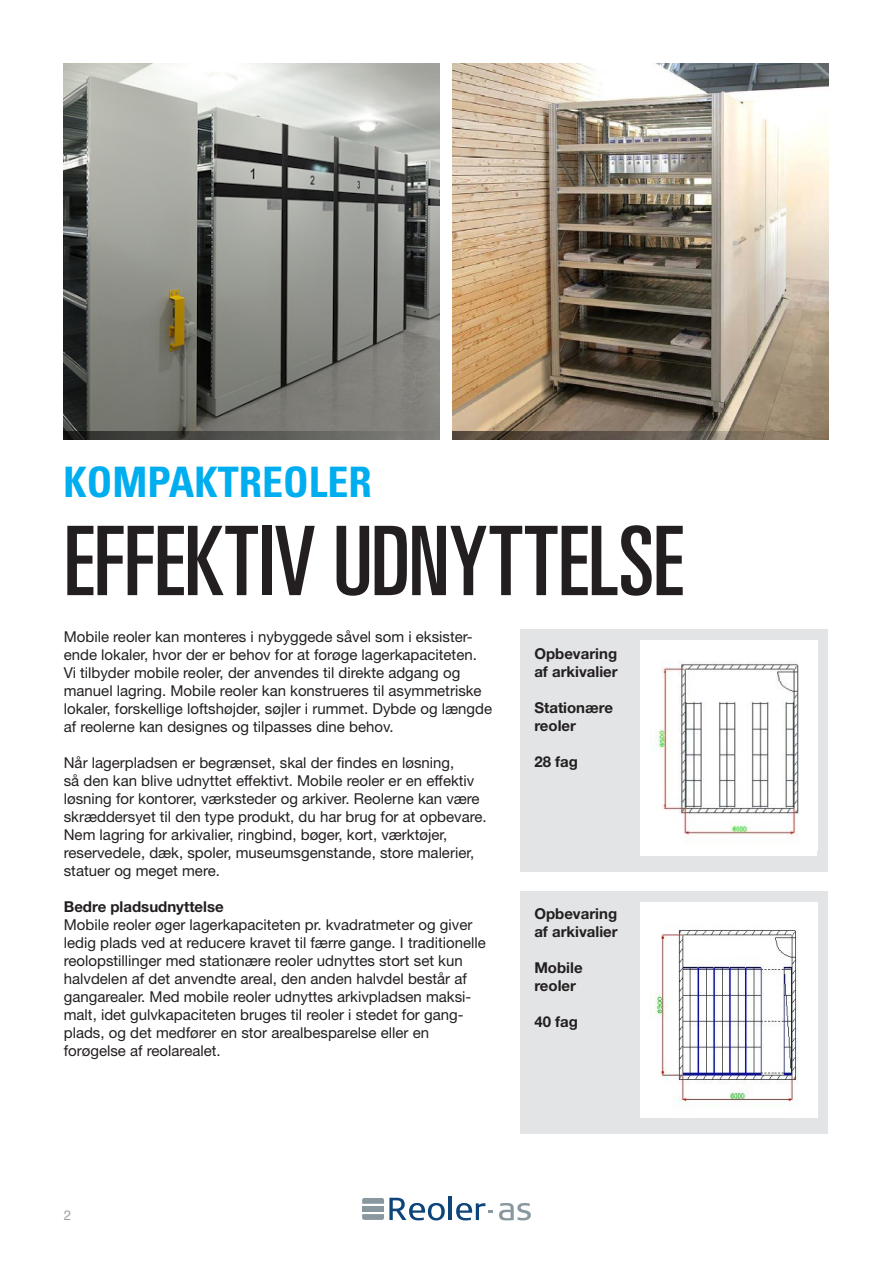
<style>
.page{position:relative;width:893px;height:1263px;background:#fff}
.page>*{position:absolute;margin:0;border:0;box-sizing:border-box;transform-origin:0 0}
.t1{font:ultra-condensed 96px "Univers";color:#231f20}
.t2{font:700 condensed 42px "Univers";color:#00aeef}
.t3{font:15px/18px "Helvetica Neue LT Pro";color:#231f20}
.t4{font:700 15px "Helvetica Neue LT Pro";color:#231f20}
.t5{font:13.5px "Helvetica Neue LT Pro";color:#9d9fa2}
</style>
<div class="page">
<hr style="left:449px;top:1196px;width:3px;height:24px;background:#0d457a">
<svg style="left:499px;top:1203px;width:32px;height:17px"></svg>
<svg style="left:456px;top:1203px;width:37px;height:17px"></svg>
<svg style="left:362px;top:1198px;width:83px;height:22px"></svg>
<div style="left:520px;top:629px;width:308px;height:243px;background:#e2e4e6"></div>
<div style="left:520px;top:891px;width:308px;height:243px;background:#e2e4e6"></div>
<img style="left:64px;top:64px;width:375px;height:376px">
<img style="left:452px;top:64px;width:376px;height:376px">
<svg style="left:64px;top:431px;width:374px;height:9px;background:#545450"></svg>
<svg style="left:452px;top:431px;width:375px;height:9px;background:#6a5d4f"></svg>
<div style="left:640px;top:641px;width:177px;height:215px;background:#fff"></div>
<img style="left:655px;top:662px;width:144px;height:176px">
<img style="left:640px;top:903px;width:177px;height:215px">
<p class="t2" style="left:64px;top:456px;width:310px">KOMPAKTREOLER</p>
<p class="t1" style="left:64px;top:506px;width:621px">EFFEKTIV UDNYTTELSE</p>
<p class="t3" style="left:64px;top:628px;width:430px">Mobile reoler kan monteres i nybyggede såvel som i eksister&shy;ende lokaler, hvor der er behov for at forøge lagerkapaciteten.<br>Vi tilbyder mobile reoler, der anvendes til direkte adgang og manuel lagring. Mobile reoler kan konstrueres til asymmetriske lokaler, forskellige loftshøjder, søjler i rummet. Dybde og længde af reolerne kan designes og tilpasses dine behov.</p>
<p class="t3" style="left:64px;top:754px;width:392px">Når lagerpladsen er begrænset, skal der findes en løsning,</p>
<p class="t3" style="left:64px;top:772px;width:424px">så den kan blive udnyttet effektivt. Mobile reoler er en effektiv løsning for kontorer, værksteder og arkiver. Reolerne kan være skræddersyet til den type produkt, du har brug for at opbevare.<br>Nem lagring for arkivalier, ringbind, bøger, kort, værktøjer, reservedele, dæk, spoler, museumsgenstande, store malerier, statuer og meget mere.</p>
<p class="t4" style="left:64px;top:897px;width:161px">Bedre pladsudnyttelse</p>
<p class="t3" style="left:64px;top:916px;width:423px">Mobile reoler øger lagerkapaciteten pr. kvadratmeter og giver ledig plads ved at reducere kravet til færre gange. I traditionelle reolopstillinger med stationære reoler udnyttes stort set kun halvdelen af det anvendte areal, den anden halvdel består af gangarealer. Med mobile reoler udnyttes arkivpladsen maksi&shy;malt, idet gulvkapaciteten bruges til reoler i stedet for gang-</p>
<p class="t3" style="left:64px;top:1024px;width:367px">plads, og det medfører en stor arealbesparelse eller en forøgelse af reolarealet.</p>
<p class="t4" style="left:534px;top:644px;width:84px">Opbevaring</p>
<p class="t4" style="left:534px;top:662px;width:85px">af arkivalier</p>
<p class="t4" style="left:534px;top:698px;width:80px">Stationære</p>
<p class="t4" style="left:534px;top:716px;width:43px">reoler</p>
<p class="t4" style="left:534px;top:752px;width:45px">28 fag</p>
<p class="t4" style="left:534px;top:904px;width:84px">Opbevaring</p>
<p class="t4" style="left:534px;top:922px;width:85px">af arkivalier</p>
<p class="t4" style="left:534px;top:958px;width:50px">Mobile</p>
<p class="t4" style="left:534px;top:976px;width:43px">reoler</p>
<p class="t4" style="left:534px;top:1012px;width:45px">40 fag</p>
<p class="t5" style="left:64px;top:1207px;width:9px">2</p>
</div>
